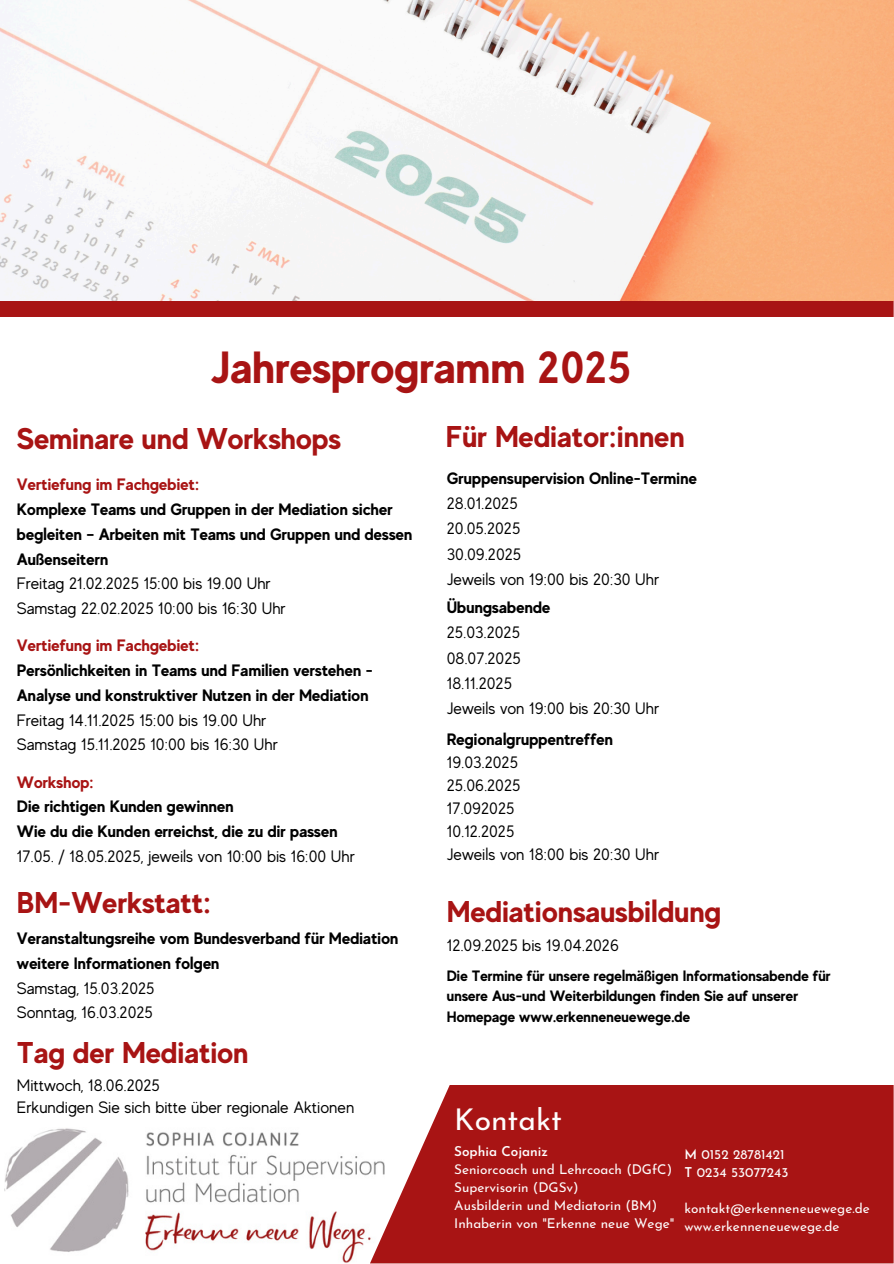
<style>
.page{position:relative;width:894px;height:1264px;background:#fff}
.page>*{position:absolute;margin:0;border:0;box-sizing:border-box;transform-origin:0 0}
.t1{font:700 45px "MADE Evolve Sans";color:#a81414}
.t2{font:700 30px "MADE Evolve Sans";color:#a81414}
.t3{font:30px "Josefin Sans";color:#fefdfd}
.t4{font:700 16.5px/24.8px "MADE Evolve Sans";color:#000}
.t5{font:16.5px/23px "MADE Evolve Sans";color:#000}
.t6{font:700 15px/20.2px "MADE Evolve Sans";color:#000}
.t7{font:13.5px/18px "Josefin Sans";color:#fefdfd}
.t8{font:600 13.5px "Josefin Sans";color:#fefdfd}
.s1{color:#a81414}
.s2{font-weight:400}
.s3{font-weight:700}
.s4{font-weight:600}
</style>
<div class="page">
<div style="left:0;top:300px;width:893px;height:17px;background:#a81414"></div>
<img style="left:4px;top:1128px;width:366px;height:135px">
<svg style="left:370px;top:1085px;width:523px;height:178px;background:#ae2525"></svg>
<img style="left:0;top:0;width:893px;height:300px">
<h4 class="t1" style="left:211px;top:340px;width:422px">Jahresprogramm 2025</h4>
<h4 class="t2" style="left:17px;top:421px;width:326px">Seminare und Workshops</h4>
<p class="t2" style="left:445px;top:419px;width:240px">Für Mediator:innen</p>
<h4 class="t4" style="left:17px;top:472px;width:397px"><span class="s1">Vertiefung im Fachgebiet:<br></span>Komplexe Teams und Gruppen in der Mediation sicher begleiten – Arbeiten mit Teams und Gruppen und dessen Außenseitern<br><span class="s2">Freitag 21.02.2025 15:00 bis 19.00 Uhr<br>Samstag 22.02.2025 10:00 bis 16:30 Uhr</span></h4>
<h4 class="t5" style="left:446px;top:465px;width:251px;line-height:25.3px"><span class="s3">Gruppensupervision Online-Termine<br></span>28.01.2025<br>20.05.2025<br>30.09.2025<br>Jeweils von 19:00 bis 20:30 Uhr</h4>
<h3 class="t5" style="left:446px;top:594px;width:105px;line-height:25.5px"><span class="s3">Übungsabende<br></span>25.03.2025<br>08.07.2025<br>18.11.2025</h3>
<h3 class="t5" style="left:446px;top:696px;width:214px">Jeweils von 19:00 bis 20:30 Uhr</h3>
<h4 class="t5" style="left:446px;top:728px;width:214px"><span class="s3">Regionalgruppentreffen<br></span>19.03.2025<br>25.06.2025<br>17.092025<br>10.12.2025<br>Jeweils von 18:00 bis 20:30 Uhr</h4>
<p class="t4" style="left:17px;top:633px;width:357px"><span class="s1">Vertiefung im Fachgebiet:<br></span>Persönlichkeiten in Teams und Familien verstehen - Analyse und konstruktiver Nutzen in der Mediation <span class="s2">Freitag 14.11.2025 15:00 bis 19.00 Uhr<br>Samstag 15.11.2025 10:00 bis 16:30 Uhr</span></p>
<p class="t4" style="left:17px;top:769px;width:339px"><span class="s1">Workshop:<br></span>Die richtigen Kunden gewinnen<br>Wie du die Kunden erreichst, die zu dir passen <span class="s2">17.05. / 18.05.2025, jeweils von 10:00 bis 16:00 Uhr</span></p>
<p class="t2" style="left:17px;top:884px;width:196px">BM-Werkstatt:</p>
<p class="t4" style="left:17px;top:925px;width:383px">Veranstaltungsreihe vom Bundesverband für Mediation weitere Informationen folgen<br><span class="s2">Samstag, 15.03.2025<br>Sonntag, 16.03.2025</span></p>
<h5 class="t2" style="left:17px;top:1034px;width:233px">Tag der Mediation</h5>
<h5 class="t5" style="left:17px;top:1073px;width:339px;line-height:22.5px">Mittwoch, 18.06.2025<br>Erkundigen Sie sich bitte über regionale Aktionen</h5>
<p class="t2" style="left:446px;top:894px;width:276px">Mediationsausbildung</p>
<p class="t5" style="left:446px;top:933px;width:173px">12.09.2025 bis 19.04.2026</p>
<p class="t6" style="left:446px;top:965px;width:385px">Die Termine für unsere regelmäßigen Informationsabende für unsere Aus-und Weiterbildungen finden Sie auf unserer<br>Homepage www.erkenneneuewege.de</p>
<p class="t3" style="left:454px;top:1107px;width:109px">Kontakt</p>
<p class="t8" style="left:454px;top:1146px;width:95px">Sophia Cojaniz</p>
<h1 class="t7" style="left:454px;top:1161px;width:219px">Seniorcoach und Lehrcoach (DGfC)</h1>
<h2 class="t7" style="left:454px;top:1179px;width:126px">Supervisorin (DGSv)</h2>
<h2 class="t7" style="left:454px;top:1197px;width:204px">Ausbilderin und Mediatorin (BM)</h2>
<h4 class="t7" style="left:454px;top:1215px;width:221px">Inhaberin von "Erkenne neue Wege"</h4>
<h4 class="t7" style="left:684px;top:1146px;width:106px"><span class="s4">M</span> 0152 28781421<br><span class="s4">T</span> 0234 53077243</h4>
<h4 class="t7" style="left:684px;top:1200px;width:187px">kontakt@erkenneneuewege.de</h4>
<h4 class="t7" style="left:684px;top:1218px;width:156px">www.erkenneneuewege.de</h4>
</div>
